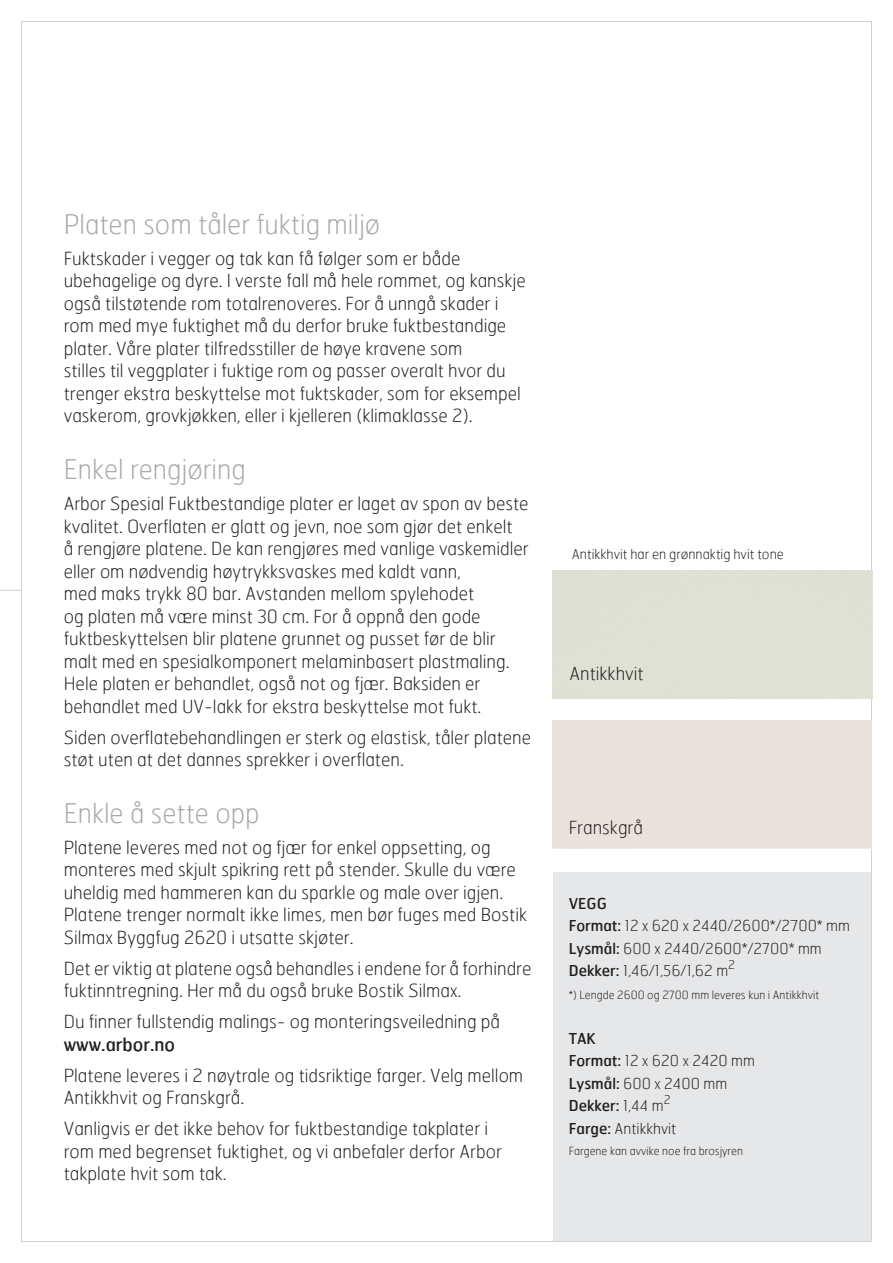
<style>
.page{position:relative;width:893px;height:1263px;background:#fff}
.page>*{position:absolute;margin:0;border:0;box-sizing:border-box;transform-origin:0 0}
.t1{font:100 27px "Hermes FB";color:#a8a9ad}
.t2{font:100 18px/22.5px "Hermes FB";color:#231f20}
.t3{font:18px "Hermes FB";color:#231f20}
.t4{font:100 15px/22.5px "Hermes FB";color:#231f20}
.t5{font:100 13.5px "Hermes FB";color:#231f20}
.t6{font:100 12px "Hermes FB";color:#231f20}
.t7{font:100 11.25px "Hermes FB";color:#231f20}
.s1{font-weight:400}
</style>
<div class="page">
<div style="left:553px;top:872px;width:319px;height:370px;background:#e6e7e9"></div>
<svg style="left:0;top:21px;width:22px;height:570px"></svg>
<h1 class="t1" style="left:64px;top:207px;width:318px">Platen som tåler fuktig miljø</h1>
<p class="t2" style="left:64px;top:246px;width:464px">Fuktskader i vegger og tak kan få følger som er både ubehagelige og dyre. I verste fall må hele rommet, og kanskje også tilstøtende rom totalrenoveres. For å unngå skader i rom med mye fuktighet må du derfor bruke fuktbestandige plater. Våre plater tilfredsstiller de høye kravene som<br>stilles til veggplater i fuktige rom og passer overalt hvor du trenger ekstra beskyttelse mot fuktskader, som for eksempel vaskerom, grovkjøkken, eller i kjelleren (klimaklasse 2).</p>
<h1 class="t1" style="left:64px;top:452px;width:184px">Enkel rengjøring</h1>
<p class="t2" style="left:64px;top:492px;width:466px">Arbor Spesial Fuktbestandige plater er laget av spon av beste kvalitet. Overflaten er glatt og jevn, noe som gjør det enkelt<br>å rengjøre platene. De kan rengjøres med vanlige vaskemidler eller om nødvendig høytrykksvaskes med kaldt vann,<br>med maks trykk 80 bar. Avstanden mellom spylehodet<br>og platen må være minst 30 cm. For å oppnå den gode fuktbeskyttelsen blir platene grunnet og pusset før de blir malt med en spesialkomponert melaminbasert plastmaling.<br>Hele platen er behandlet, også not og fjær. Baksiden er behandlet med UV-lakk for ekstra beskyttelse mot fukt.</p>
<p class="t2" style="left:64px;top:725px;width:469px">Siden overflatebehandlingen er sterk og elastisk, tåler platene støt uten at det dannes sprekker i overflaten.</p>
<h1 class="t1" style="left:64px;top:796px;width:197px">Enkle å sette opp</h1>
<p class="t2" style="left:64px;top:836px;width:465px">Platene leveres med not og fjær for enkel oppsetting, og monteres med skjult spikring rett på stender. Skulle du være uheldig med hammeren kan du sparkle og male over igjen.<br>Platene trenger normalt ikke limes, men bør fuges med Bostik Silmax Byggfug 2620 i utsatte skjøter.</p>
<p class="t2" style="left:64px;top:957px;width:469px">Det er viktig at platene også behandles i endene for å forhindre fuktinntregning. Her må du også bruke Bostik Silmax.</p>
<p class="t2" style="left:64px;top:1010px;width:438px">Du finner fullstendig malings- og monteringsveiledning på</p>
<p class="t3" style="left:64px;top:1033px;width:113px">www.arbor.no</p>
<p class="t2" style="left:64px;top:1064px;width:461px">Platene leveres i 2 nøytrale og tidsriktige farger. Velg mellom<br>Antikkhvit og Franskgrå.</p>
<p class="t2" style="left:64px;top:1117px;width:440px">Vanligvis er det ikke behov for fuktbestandige takplater i rom med begrenset fuktighet, og vi anbefaler derfor Arbor takplate hvit som tak.</p>
<p class="t5" style="left:572px;top:546px;width:213px">Antikkhvit har en grønnaktig hvit tone</p>
<p class="t2" style="left:569px;top:661px;width:76px">antikkhvit</p>
<p class="t2" style="left:569px;top:815px;width:76px">franskgrå</p>
<p class="t4" style="left:569px;top:892px;width:283px"><span class="s1">VEGG<br>Format:</span> 12 x 620 x 2440/2600*/2700* mm<br><span class="s1">Lysmål:</span> 600 x 2440/2600*/2700* mm<br><span class="s1">Dekker:</span> 1,46/1,56/1,62 m</p>
<p class="t6" style="left:728px;top:957px;width:8px">2</p>
<p class="t7" style="left:569px;top:988px;width:252px">*) Lengde 2600 og 2700 mm leveres kun i Antikkhvit</p>
<p class="t4" style="left:569px;top:1027px;width:188px"><span class="s1">TAK<br>Format:</span> 12 x 620 x 2420 mm<br><span class="s1">Lysmål:</span> 600 x 2400 mm<br><span class="s1">Dekker:</span> 1,44 m</p>
<p class="t6" style="left:664px;top:1092px;width:8px">2</p>
<p class="t4" style="left:569px;top:1117px;width:109px"><span class="s1">Farge:</span> Antikkhvit</p>
<p class="t7" style="left:569px;top:1144px;width:176px">Fargene kan avvike noe fra brosjyren</p>
</div>
